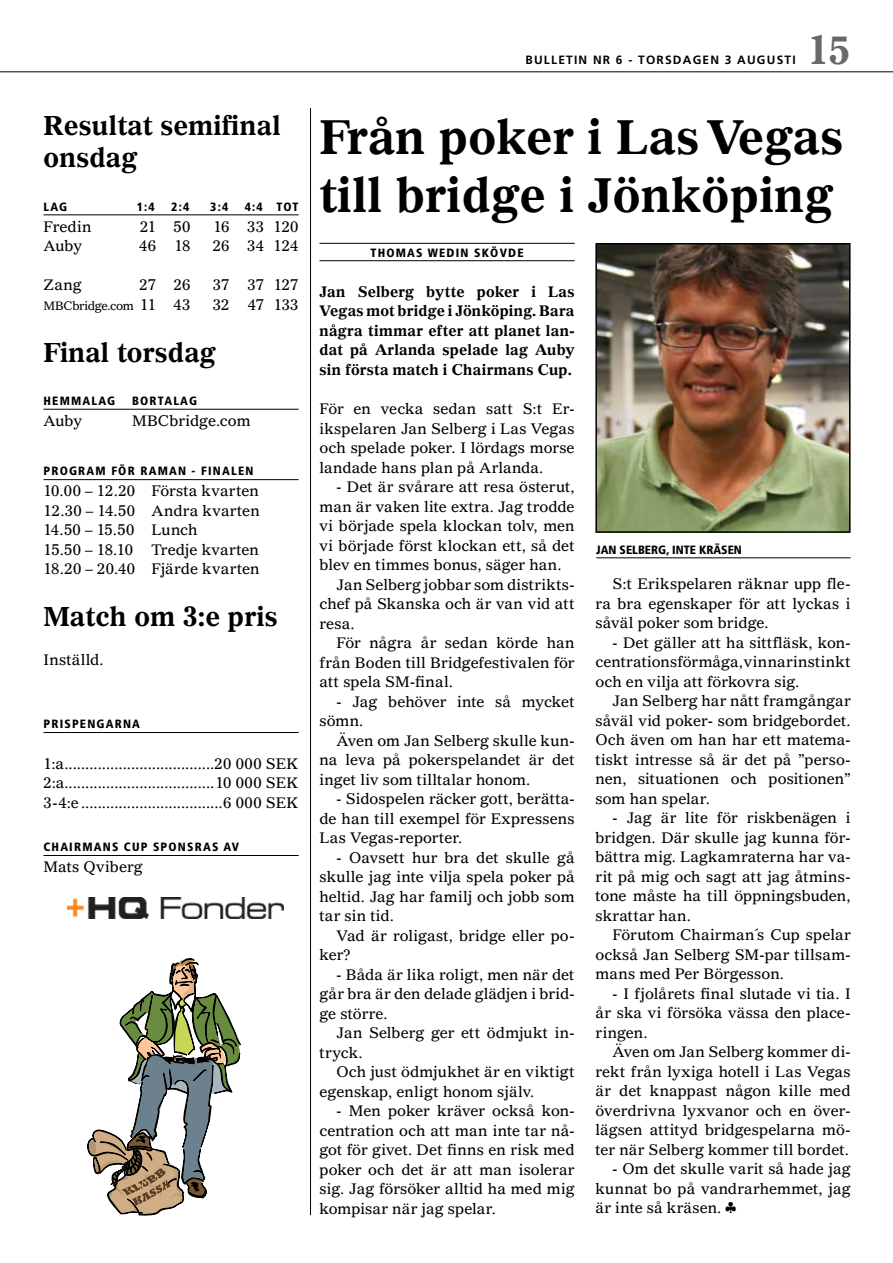
<style>
.page{position:relative;width:893px;height:1263px;background:#fff}
.page>*{position:absolute;margin:0;border:0;box-sizing:border-box;transform-origin:0 0}
.t1{font:700 48px/57.6px "Gazette Bridge";color:#000}
.t2{font:700 39px "Gazette Bridge";color:#67686b}
.t3{font:700 27px/32.4px "Gazette Bridge";color:#000}
.t4{font:15px/19.5px "Gazette Bridge";color:#000;text-align:justify}
.t5{font:700 15px/19.5px "Gazette Bridge";letter-spacing:.005em;color:#000;text-align:justify}
.t6{font:900 condensed 12px "Frutiger";letter-spacing:.1em;color:#000}
.t7{font:700 12px "Frutiger";letter-spacing:.1em;color:#000}
.t8{font:12px "Gazette Bridge";letter-spacing:-.03em;color:#000}
.s1{font-size:15px}
</style>
<div class="page">
<hr style="left:0;top:72px;width:893px;height:1px;background:#000">
<hr style="left:44px;top:215px;width:255px;height:1px;background:#000">
<hr style="left:44px;top:409px;width:255px;height:1px;background:#000">
<hr style="left:44px;top:479px;width:255px;height:1px;background:#000">
<hr style="left:44px;top:732px;width:255px;height:1px;background:#000">
<hr style="left:44px;top:855px;width:255px;height:1px;background:#000">
<img style="left:68px;top:897px;width:216px;height:21px">
<hr style="left:310px;top:108px;width:1px;height:1107px;background:#000">
<hr style="left:320px;top:243px;width:255px;height:1px;background:#000">
<hr style="left:320px;top:260px;width:255px;height:1px;background:#000">
<img style="left:598px;top:246px;width:249px;height:284px">
<div style="left:595px;top:243px;width:255px;height:290px;border:2px solid #000"></div>
<hr style="left:596px;top:558px;width:254px;height:1px;background:#000">
<svg style="left:88px;top:959px;width:153px;height:256px"></svg>
<h3 class="t3" style="left:44px;top:109px;width:239px">Resultat semifinal onsdag</h3>
<p class="t6" style="left:44px;top:199px;width:14px">LAG</p>
<p class="t6" style="left:137px;top:199px;width:19px">1:4</p>
<p class="t6" style="left:171px;top:199px;width:19px">2:4</p>
<p class="t6" style="left:210px;top:199px;width:19px">3:4</p>
<p class="t6" style="left:245px;top:199px;width:47px">4:4 TOT</p>
<p class="t4" style="left:44px;top:216px;width:50px">Fredin</p>
<p class="t4" style="left:140px;top:216px;width:52px">21 50</p>
<p class="t4" style="left:213px;top:216px;width:87px">16 33 120</p>
<p class="t4" style="left:44px;top:236px;width:40px">Auby</p>
<p class="t4" style="left:139px;top:236px;width:53px">46 18</p>
<p class="t4" style="left:213px;top:236px;width:87px">26 34 124</p>
<p class="t4" style="left:44px;top:275px;width:40px">Zang</p>
<p class="t4" style="left:139px;top:275px;width:53px">27 26</p>
<p class="t4" style="left:213px;top:275px;width:87px">37 37 127</p>
<p class="t8" style="left:44px;top:298px;width:148px">MBCbridge.com <span class="s1">11 43</span></p>
<p class="t4" style="left:213px;top:294px;width:87px">32 47 133</p>
<h3 class="t3" style="left:44px;top:335px;width:174px">Final torsdag</h3>
<p class="t6" style="left:44px;top:394px;width:18px">HEMMALAG</p>
<p class="t6" style="left:132px;top:394px;width:18px">BORTALAG</p>
<p class="t4" style="left:44px;top:411px;width:40px">Auby</p>
<p class="t4" style="left:132px;top:411px;width:120px">MBCbridge.com</p>
<p class="t6" style="left:44px;top:464px;width:10px">PROGRAM</p>
<p class="t6" style="left:111px;top:464px;width:9px">FÖR</p>
<p class="t6" style="left:140px;top:464px;width:10px">RAMAN</p>
<p class="t6" style="left:192px;top:464px;width:18px">- FINALEN</p>
<p class="t4" style="left:44px;top:481px;width:218px;text-align:left">10.00 – 12.20 Första kvarten<br>12.30 – 14.50 Andra kvarten<br>14.50 – 15.50 Lunch<br>15.50 – 18.10 Tredje kvarten<br>18.20 – 20.40 Fjärde kvarten</p>
<h3 class="t3" style="left:44px;top:600px;width:236px">Match om 3:e pris</h3>
<p class="t4" style="left:44px;top:650px;width:62px">Inställd.</p>
<p class="t6" style="left:44px;top:717px;width:8px">PRIS</p>
<p class="t6" style="left:72px;top:717px;width:18px">PENGARNA</p>
<p class="t4" style="left:44px;top:753px;width:257px">1:a....................................20 000 SEK 2:a....................................10 000 SEK 3-4:e ..................................6 000 SEK</p>
<p class="t6" style="left:44px;top:840px;width:18px">CHAIRMANS</p>
<p class="t6" style="left:124px;top:840px;width:54px">CUP SPONSRAS</p>
<p class="t6" style="left:224px;top:840px;width:9px">AV</p>
<p class="t4" style="left:44px;top:857px;width:101px">Mats Qviberg</p>
<p class="t7" style="left:526px;top:53px;width:141px">BULLETIN NR 6 - TORSDA</p>
<p class="t7" style="left:693px;top:53px;width:105px">GEN 3 AUGUSTI</p>
<h2 class="t2" style="left:807px;top:26px;width:45px">15</h2>
<h1 class="t1" style="left:320px;top:107px;width:525px">Från poker i Las Vegas till bridge i Jönköping</h1>
<p class="t6" style="left:370px;top:245px;width:155px">THOMAS WEDIN SKÖVDE</p>
<p class="t5" style="left:320px;top:282px;width:257px">Jan Selberg bytte poker i Las Vegas mot bridge i Jönköping. Bara några timmar efter att planet lan&shy;dat på Arlanda spelade lag Auby sin första match i Chairmans Cup.</p>
<p class="t4" style="left:320px;top:399px;width:257px">För en vecka sedan satt S:t Er&shy;ikspelaren Jan Selberg i Las Vegas och spelade poker. I lördags morse landade hans plan på Arlanda.</p>
<p class="t4" style="left:337px;top:477px;width:240px">- Det är svårare att resa österut,</p>
<p class="t4" style="left:320px;top:496px;width:257px">man är vaken lite extra. Jag trodde</p>
<p class="t4" style="left:320px;top:516px;width:257px">vi började spela klockan tolv, men</p>
<p class="t4" style="left:320px;top:535px;width:257px">vi började först klockan ett, så det</p>
<p class="t4" style="left:320px;top:555px;width:243px">blev en timmes bonus, säger han.</p>
<p class="t4" style="left:337px;top:574px;width:240px">Jan Selberg jobbar som distrikts-</p>
<p class="t4" style="left:320px;top:594px;width:257px">chef på Skanska och är van vid att</p>
<p class="t4" style="left:320px;top:613px;width:37px">resa.</p>
<p class="t4" style="left:337px;top:633px;width:240px">För några år sedan körde han</p>
<p class="t4" style="left:320px;top:652px;width:257px">från Boden till Bridgefestivalen för</p>
<p class="t4" style="left:320px;top:672px;width:135px">att spela SM-final.</p>
<p class="t4" style="left:320px;top:691px;width:257px;text-indent:17px">- Jag behöver inte så mycket sömn.</p>
<p class="t4" style="left:320px;top:730px;width:257px;text-indent:17px">Även om Jan Selberg skulle kun&shy;na leva på pokerspelandet är det inget liv som tilltalar honom.</p>
<p class="t4" style="left:320px;top:789px;width:257px;text-indent:17px">- Sidospelen räcker gott, berätta&shy;de han till exempel för Expressens Las Vegas-reporter.</p>
<p class="t4" style="left:320px;top:847px;width:257px;text-indent:17px">- Oavsett hur bra det skulle gå skulle jag inte vilja spela poker på heltid. Jag har familj och jobb som tar sin tid.</p>
<p class="t4" style="left:320px;top:925px;width:257px;text-indent:17px">Vad är roligast, bridge eller po&shy;ker?</p>
<p class="t4" style="left:320px;top:964px;width:257px;text-indent:17px">- Båda är lika roligt, men när det går bra är den delade glädjen i brid&shy;ge större.</p>
<p class="t4" style="left:320px;top:1023px;width:257px;text-indent:17px">Jan Selberg ger ett ödmjukt in&shy;tryck.</p>
<p class="t4" style="left:320px;top:1062px;width:257px;text-indent:17px">Och just ödmjukhet är en viktigt egenskap, enligt honom själv.</p>
<p class="t4" style="left:320px;top:1101px;width:257px;text-indent:17px">- Men poker kräver också kon&shy;centration och att man inte tar nå&shy;got för givet. Det finns en risk med poker och det är att man isolerar sig. Jag försöker alltid ha med mig kompisar när jag spelar.</p>
<p class="t6" style="left:596px;top:542px;width:8px">JAN</p>
<p class="t6" style="left:620px;top:542px;width:8px">SELBERG</p>
<p class="t6" style="left:666px;top:542px;width:13px">, INTE</p>
<p class="t6" style="left:699px;top:542px;width:16px">KRÄSEN</p>
<p class="t4" style="left:596px;top:574px;width:257px;text-indent:17px">S:t Erikspelaren räknar upp fle&shy;ra bra egenskaper för att lyckas i såväl poker som bridge.</p>
<p class="t4" style="left:596px;top:632px;width:257px;text-indent:17px">- Det gäller att ha sittfläsk, kon&shy;centrationsförmåga, vinnarinstinkt och en vilja att förkovra sig.</p>
<p class="t4" style="left:596px;top:691px;width:257px;text-indent:17px">Jan Selberg har nått framgångar såväl vid poker- som bridgebordet.<br>Och även om han har ett matema&shy;tiskt intresse så är det på ”perso&shy;nen, situationen och positionen” som han spelar.</p>
<p class="t4" style="left:596px;top:808px;width:257px;text-indent:17px">- Jag är lite för riskbenägen i bridgen. Där skulle jag kunna för&shy;bättra mig. Lagkamraterna har va&shy;rit på mig och sagt att jag åtmins&shy;tone måste ha till öppningsbuden, skrattar han.</p>
<p class="t4" style="left:596px;top:925px;width:257px;text-indent:17px">Förutom Chairman´s Cup spelar också Jan Selberg SM-par tillsam&shy;mans med Per Börgesson.</p>
<p class="t4" style="left:596px;top:983px;width:257px;text-indent:17px">- I fjolårets final slutade vi tia. I år ska vi försöka vässa den place&shy;ringen.</p>
<p class="t4" style="left:596px;top:1042px;width:257px;text-indent:17px">Även om Jan Selberg kommer di&shy;rekt från lyxiga hotell i Las Vegas är det knappast någon kille med överdrivna lyxvanor och en över&shy;lägsen attityd bridgespelarna mö&shy;ter när Selberg kommer till bordet.</p>
<p class="t4" style="left:596px;top:1159px;width:257px;text-indent:17px">- Om det skulle varit så hade jag kunnat bo på vandrarhemmet, jag är inte så kräsen. §</p>
</div>
